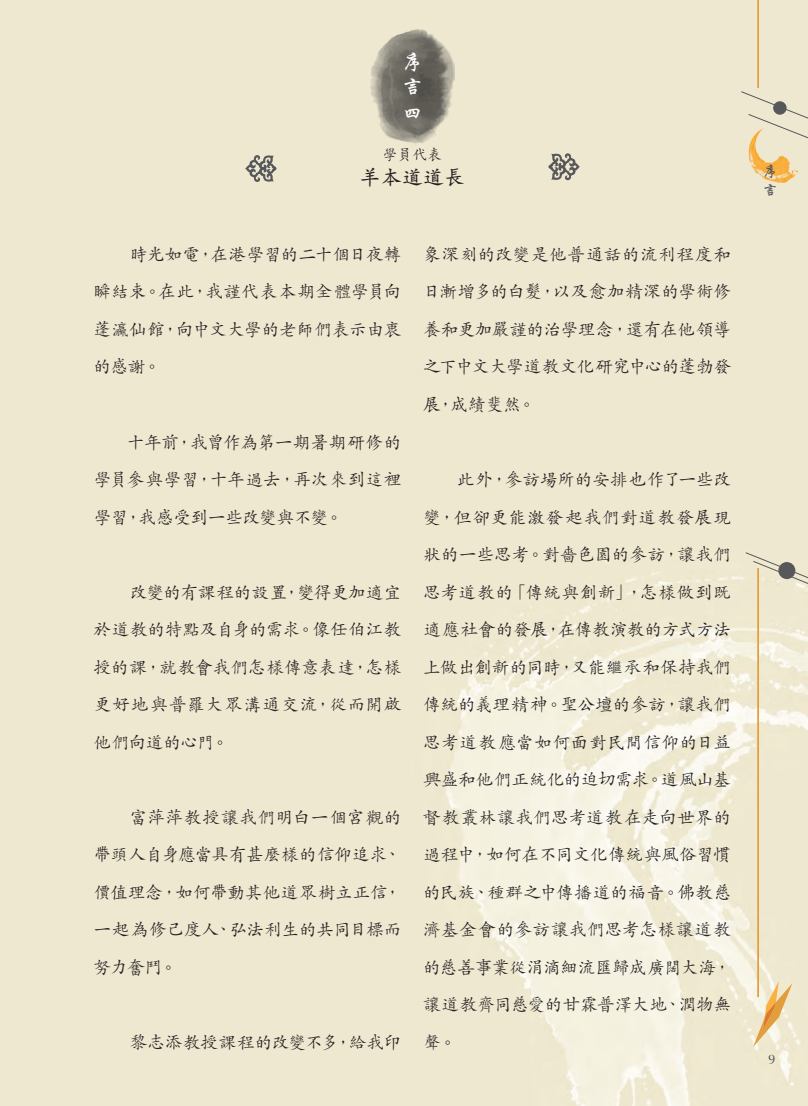
<style>
.page{position:relative;width:808px;height:1106px;background:#fff}
.page>*{position:absolute;margin:0;border:0;box-sizing:border-box;transform-origin:0 0}
.t1{font:600 21px "M Kai HK";color:#231f20}
.t2{font:700 21px/25.2px "C Xing Kai HK";color:#fff;text-align:justify}
.t3{font:500 18px/37.5px "M Kai HK";letter-spacing:-.025em;color:#231f20;text-align:justify}
.t4{font:500 15px "M Kai HK";color:#231f20}
.t5{font:700 15px/19.5px "C Xing Kai HK";color:#57585a}
.t6{font:500 15px "M Kai HK";color:#57585a}
</style>
<div class="page">
<img style="left:21px;top:0;width:787px;height:1106px">
<svg style="left:548px;top:153px;width:32px;height:28px"></svg>
<svg style="left:245px;top:154px;width:32px;height:28px"></svg>
<img style="left:749px;top:149px;width:49px;height:33px">
<img style="left:370px;top:30px;width:85px;height:114px">
<svg style="left:753px;top:980px;width:39px;height:67px;background:#eed9b2"></svg>
<hr style="left:757px;top:0;width:2px;height:88px;background:#e19e3b">
<hr style="left:757px;top:568px;width:2px;height:429px;background:#e19e3b">
<svg style="left:741px;top:91px;width:67px;height:58px;background:#e9e1c9"></svg>
<div style="left:773px;top:101px;width:13px;height:14px;background:#57585a;border-radius:50%"></div>
<svg style="left:745px;top:552px;width:63px;height:61px;background:#eae2ca"></svg>
<div style="left:778px;top:562px;width:17px;height:17px;background:#57585a;border-radius:50%"></div>
<p class="t2" style="left:402px;top:49px;width:22px">序言四</p>
<p class="t4" style="left:382px;top:143px;width:61px">學員代表</p>
<p class="t1" style="left:360px;top:162px;width:106px">羊本道道長</p>
<p class="t3" style="left:94px;top:234px;width:310px;text-indent:36px">時光如電，在港學習的二十個日夜轉瞬結束。在此，我謹代表本期全體學員向蓬瀛仙館，向中文大學的老師們表示由衷的感謝。</p>
<p class="t3" style="left:94px;top:422px;width:310px;text-indent:34px">十年前，我曾作為第一期暑期研修的學員參與學習，十年過去，再次來到這裡學習，我感受到一些改變與不變。</p>
<p class="t3" style="left:94px;top:572px;width:310px;text-indent:36px">改變的有課程的設置，變得更加適宜於道教的特點及自身的需求。像任伯江教授的課，就教會我們怎樣傳意表達，怎樣更好地與普羅大眾溝通交流，從而開啟他們向道的心門。</p>
<p class="t3" style="left:94px;top:797px;width:310px;text-indent:36px">富萍萍教授讓我們明白一個宮觀的帶頭人自身應當具有甚麼樣的信仰追求、價值理念，如何帶動其他道眾樹立正信，一起為修己度人、弘法利生的共同目標而努力奮鬥。</p>
<p class="t3" style="left:130px;top:1022px;width:274px">黎志添教授課程的改變不多，給我印</p>
<p class="t3" style="left:423px;top:234px;width:310px">象深刻的改變是他普通話的流利程度和日漸增多的白髮，以及愈加精深的學術修養和更加嚴謹的治學理念，還有在他領導之下中文大學道教文化研究中心的蓬勃發展，成績斐然。</p>
<p class="t3" style="left:423px;top:459px;width:310px;text-indent:34px">此外，參訪場所的安排也作了一些改變，但卻更能激發起我們對道教發展現狀的一些思考。對嗇色園的參訪，讓我們思考道教的「傳統與創新」，怎樣做到既適應社會的發展，在傳教演教的方式方法上做出創新的同時，又能繼承和保持我們傳統的義理精神。聖公壇的參訪，讓我們思考道教應當如何面對民間信仰的日益興盛和他們正統化的迫切需求。道風山基督教叢林讓我們思考道教在走向世界的過程中，如何在不同文化傳統與風俗習慣的民族、種群之中傳播道的福音。佛教慈濟基金會的參訪讓我們思考怎樣讓道教的慈善事業從涓滴細流匯歸成廣闊大海，讓道教齊同慈愛的甘霖普澤大地、潤物無聲。</p>
<p class="t5" style="left:763px;top:161px;width:17px">序言</p>
<p class="t6" style="left:768px;top:1048px;width:9px">9</p>
</div>
